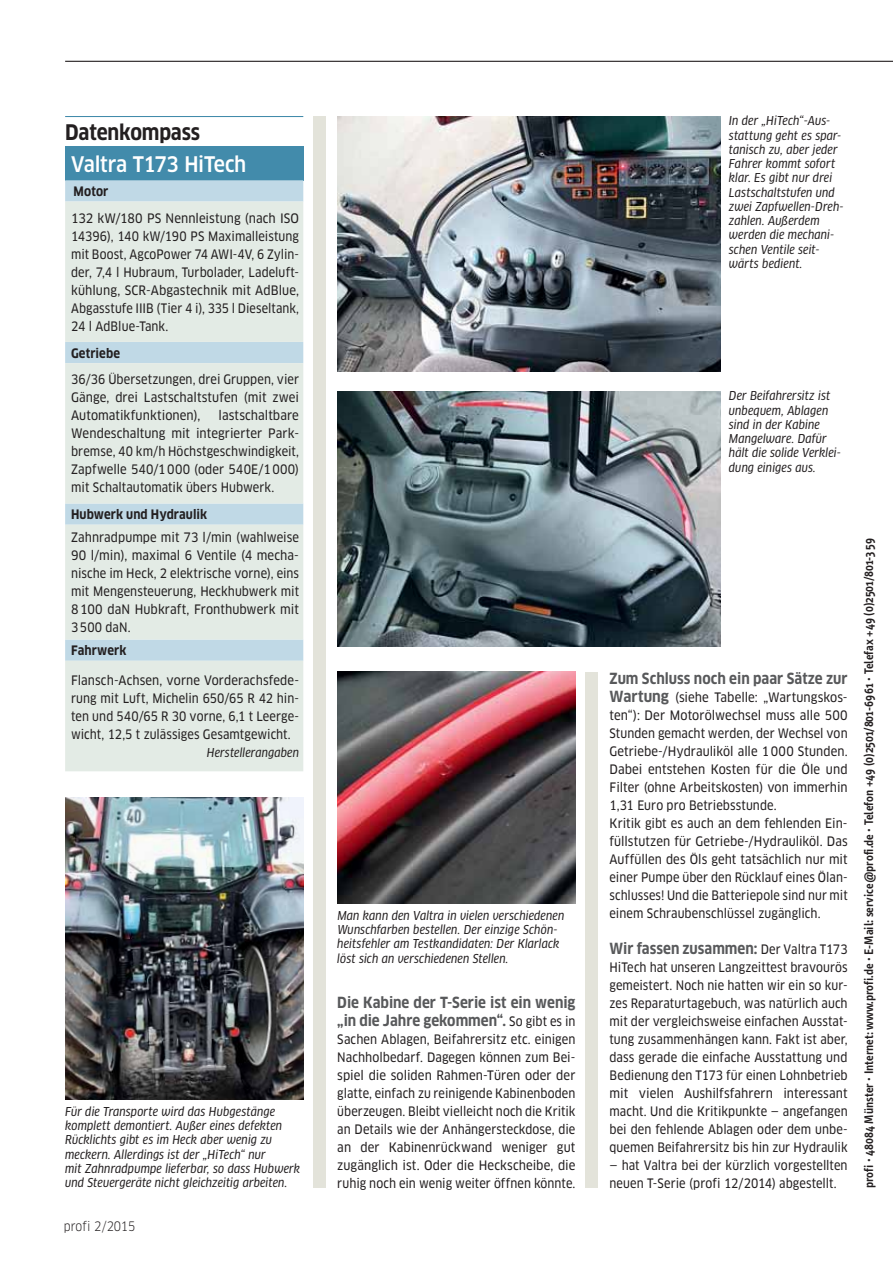
<style>
.page{position:relative;width:893px;height:1263px;background:#fff}
.page>*{position:absolute;margin:0;border:0;box-sizing:border-box;transform-origin:0 0}
.t1{font:500 condensed 21px "Clan OT";letter-spacing:-.015em;color:#fff}
.t2{font:700 condensed 21px "Clan OT";letter-spacing:-.005em;color:#231f20}
.t3{font:700 condensed 15px/18px "Clan OT";color:#58595b}
.t4{font:12.75px/18px "Clan OT Narrow News";letter-spacing:.005em;color:#231f20;text-align:justify}
.t5{font:600 12.75px "Info Text";color:#231f20}
.t6{font:700 condensed 12.75px "Clan OT";letter-spacing:.01em;color:#231f20}
.t7{font:condensed 12.75px "Clan OT";color:#231f20}
.t8{font:italic 12px/14.2px "Clan OT Narr News";letter-spacing:.01em;color:#231f20;scale:.95 1}
.s1{font-family:"Clan OT Narrow News";font-weight:400;font-stretch:normal;font-size:12.75px;color:#231f20}
.s2{font-family:"Clan OT";font-weight:700;font-stretch:condensed;font-size:15px;color:#58595b}
</style>
<div class="page">
<div style="left:313px;top:116px;width:12px;height:1072px;background:#e3e3da"></div>
<div style="left:585px;top:672px;width:12px;height:515px;background:#e3e3da"></div>
<div style="left:65px;top:146px;width:238px;height:34px;background:#428bab"></div>
<svg style="left:65px;top:180px;width:238px;height:22px;background:#bfd8e5"></svg>
<svg style="left:65px;top:202px;width:238px;height:569px;background:#dfe9e5"></svg>
<hr style="left:65px;top:116px;width:238px;height:1px;background:#428bab">
<img style="left:65px;top:797px;width:238px;height:302px">
<img style="left:337px;top:672px;width:238px;height:232px">
<img style="left:337px;top:117px;width:383px;height:255px">
<img style="left:337px;top:391px;width:383px;height:255px">
<hr style="left:65px;top:61px;width:828px;height:1px;background:#231f20">
<h1 class="t2" style="left:65px;top:124px;width:137px">Datenkompass</h1>
<h1 class="t1" style="left:71px;top:152px;width:177px">Valtra T173 HiTech</h1>
<p class="t6" style="left:74px;top:186px;width:36px">Motor</p>
<p class="t4" style="left:71px;top:209px;width:229px">132 kW/180 PS Nennleistung (nach ISO 14396), 140 kW/190 PS Maximalleistung mit Boost, AgcoPower 74 AWI-4V, 6 Zylin&shy;der, 7,4 l Hubraum, Turbolader, Ladeluft&shy;kühlung, SCR-Abgastechnik mit AdBlue, Abgasstufe IIIB (Tier 4 i), 335 l Dieseltank, 24 l AdBlue-Tank.</p>
<p class="t6" style="left:71px;top:348px;width:50px">Getriebe</p>
<p class="t4" style="left:71px;top:371px;width:229px">36/36 Übersetzungen, drei Gruppen, vier Gänge, drei Lastschaltstufen (mit zwei Automatikfunktionen),</p>
<p class="t4" style="left:71px;top:407px;width:229px;text-indent:147px">lastschaltbare Wendeschaltung mit integrierter Park&shy;bremse, 40 km/h Höchstgeschwindigkeit, Zapfwelle 540/1 000 (oder 540E/1 000) mit Schaltautomatik übers Hubwerk.</p>
<p class="t6" style="left:71px;top:509px;width:137px">Hubwerk und Hydraulik</p>
<p class="t4" style="left:71px;top:529px;width:229px">Zahnradpumpe mit 73 l/min (wahlweise 90 l/min), maximal 6 Ventile (4 mecha&shy;nische im Heck, 2 elektrische vorne), eins mit Mengensteuerung, Heckhubwerk mit 8 100 daN Hubkraft, Fronthubwerk mit 3 500 daN.</p>
<p class="t6" style="left:71px;top:645px;width:57px">Fahrwerk</p>
<p class="t4" style="left:71px;top:672px;width:229px">Flansch-Achsen, vorne Vorderachsfede&shy;rung mit Luft, Michelin 650/65 R 42 hin&shy;ten und 540/65 R 30 vorne, 6,1 t Leerge&shy;wicht, 12,5 t zulässiges Gesamtgewicht.</p>
<p class="t8" style="left:207px;top:747px;width:99px">Herstellerangaben</p>
<p class="t8" style="left:65px;top:1105px;width:249px">Für die Transporte wird das Hubgestänge komplett demontiert. Außer eines defekten Rücklichts gibt es im Heck aber wenig zu meckern. Allerdings ist der „HiTech“ nur<br>mit Zahnradpumpe lieferbar, so dass Hubwerk und Steuergeräte nicht gleichzeitig arbeiten.</p>
<p class="t7" style="left:64px;top:1221px;width:73px">profi 2/2015</p>
<p class="t8" style="left:729px;top:115px;width:122px">In der „HiTech“-Aus&shy;stattung geht es spar&shy;tanisch zu, aber jeder<br>Fahrer kommt sofort klar. Es gibt nur drei<br>Lastschaltstufen und zwei Zapfwellen-Dreh&shy;zahlen. Außerdem werden die mechani&shy;schen Ventile seit&shy;wärts bedient.</p>
<p class="t8" style="left:337px;top:909px;width:240px">Man kann den Valtra in vielen verschiedenen Wunschfarben bestellen. Der einzige Schön&shy;heitsfehler am Testkandidaten: Der Klarlack löst sich an verschiedenen Stellen.</p>
<p class="t3" style="left:337px;top:994px;width:240px">Die Kabine der T-Serie ist ein wenig „in die Jahre gekommen“. <span class="s1">So gibt es in</span></p>
<p class="t4" style="left:337px;top:1031px;width:240px">Sachen Ablagen, Beifahrersitz etc. einigen Nachholbedarf. Dagegen können zum Bei&shy;spiel die soliden Rahmen-Türen oder der glatte, einfach zu reinigende Kabinenboden überzeugen. Bleibt vielleicht noch die Kritik an Details wie der Anhängersteckdose, die an der Kabinenrückwand weniger gut zugänglich ist. Oder die Heckscheibe, die ruhig noch ein wenig weiter öffnen könnte.</p>
<p class="t8" style="left:729px;top:390px;width:120px">Der Beifahrersitz ist unbequem, Ablagen sind in der Kabine<br>Mangelware. Dafür hält die solide Verklei&shy;dung einiges aus.</p>
<p class="t3" style="left:609px;top:670px;width:240px">Zum Schluss noch ein paar Sätze zur</p>
<p class="t4" style="left:609px;top:689px;width:240px;text-align:left"><span class="s2">Wartung</span> (siehe Tabelle: „Wartungskos&shy;ten“): Der Motorölwechsel muss alle 500<br>Stunden gemacht werden, der Wechsel von Getriebe-/Hydrauliköl alle 1 000 Stunden.<br>Dabei entstehen Kosten für die Öle und Filter (ohne Arbeitskosten) von immerhin 1,31 Euro pro Betriebsstunde.<br>Kritik gibt es auch an dem fehlenden Ein&shy;füllstutzen für Getriebe-/Hydrauliköl. Das Auffüllen des Öls geht tatsächlich nur mit einer Pumpe über den Rücklauf eines Ölan&shy;schlusses! Und die Batteriepole sind nur mit einem Schraubenschlüssel zugänglich.</p>
<p class="t3" style="left:609px;top:940px;width:240px">Wir fassen zusammen: <span class="s1">Der Valtra T173</span></p>
<p class="t4" style="left:609px;top:959px;width:240px">HiTech hat unseren Langzeittest bravourös gemeistert. Noch nie hatten wir ein so kur&shy;zes Reparaturtagebuch, was natürlich auch mit der vergleichsweise einfachen Ausstat&shy;tung zusammenhängen kann. Fakt ist aber, dass gerade die einfache Ausstattung und Bedienung den T173 für einen Lohnbetrieb mit vielen Aushilfsfahrern interessant macht. Und die Kritikpunkte — angefangen bei den fehlende Ablagen oder dem unbe&shy;quemen Beifahrersitz bis hin zur Hydraulik</p>
<p class="t4" style="left:609px;top:1157px;width:240px">— hat Valtra bei der kürzlich vorgestellten neuen T-Serie (profi 12/2014) abgestellt.</p>
<p class="t5" style="left:861px;top:1188px;width:651px;rotate:-90deg">profi · 48084 Münster · Internet: www.profi.de · E-Mail: service@profi.de · Telefon +49 (0)2501/801-69 61 · Telefax +49 (0)2501/801-3 59</p>
</div>
